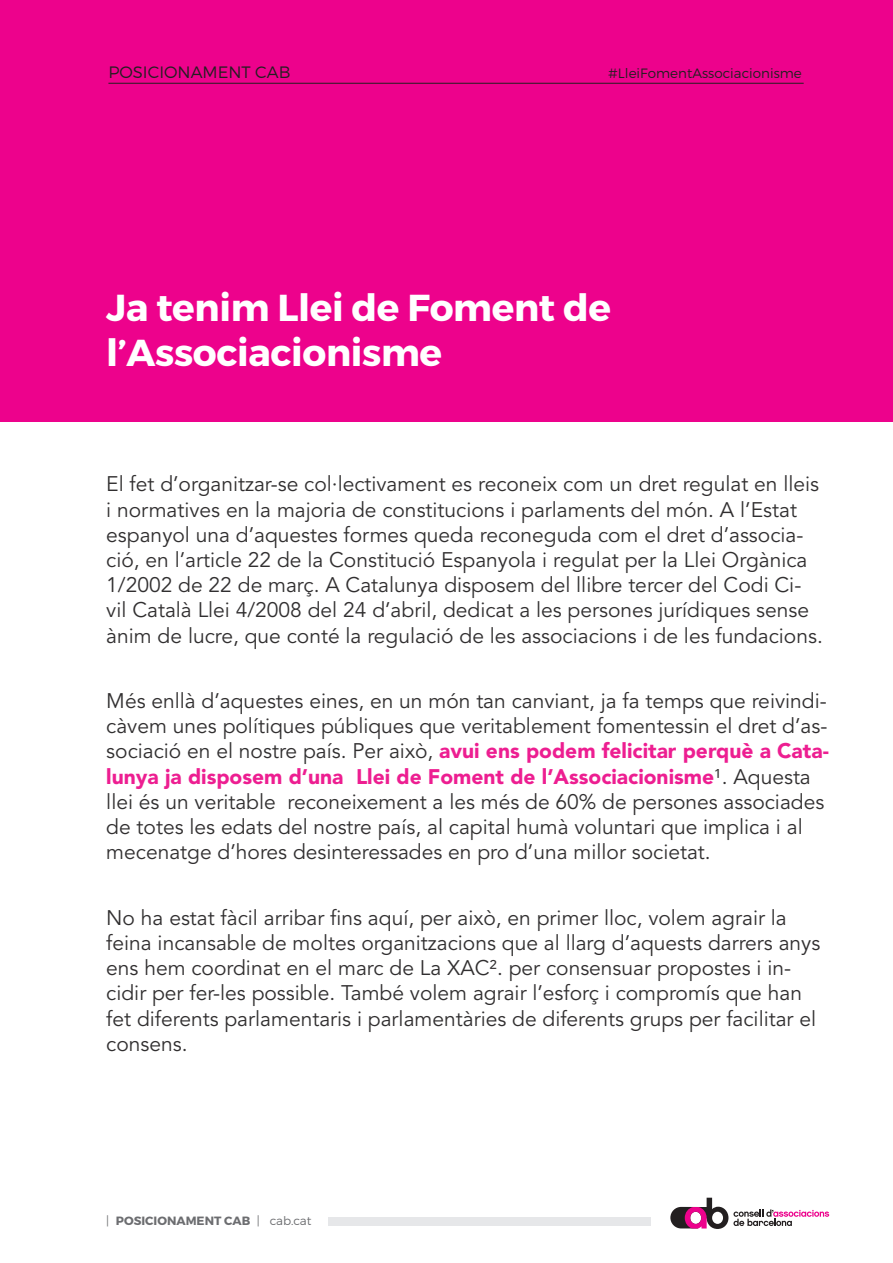
<style>
.page{position:relative;width:893px;height:1263px;background:#fff}
.page>*{position:absolute;margin:0;border:0;box-sizing:border-box;transform-origin:0 0}
.Titols_X{font:37.5px/45px "Trueno Bd";letter-spacing:-.01em;color:#fff}
.Cos_de_texte{font:21px/25.2px "Avenir LT Std";color:#312f30}
.Texte{font:16.5px "Trueno Lt";color:#231f20}
.Texte-2{font:13.5px "Trueno Lt";color:#231f20}
.t1{font:12px "Trueno Bd";color:#6c6d70}
.s1{font-weight:900;color:#ed1e91}
.s2{font-family:"Trueno Lt"}
</style>
<div class="page">
<div style="left:329px;top:1217px;width:322px;height:9px;background:#e6e7e9"></div>
<svg style="left:670px;top:1198px;width:159px;height:31px"></svg>
<div style="left:0;top:0;width:893px;height:422px;background:#ed028c"></div>
<hr style="left:108px;top:83px;width:696px;height:1px;background:#231f20">
<p class="Texte" style="left:108px;top:62px;width:184px">POSICIONAMENT CAB</p>
<p class="Texte-2" style="left:608px;top:65px;width:195px">#LleiFomentAssociacionisme</p>
<p class="Titols_X" style="left:106px;top:286px;width:506px">Ja tenim Llei de Foment de l’Associacionisme</p>
<p class="Cos_de_texte" style="left:106px;top:472px;width:718px">El fet d’organitzar-se col·lectivament es reconeix com un dret regulat en lleis i normatives en la majoria de constitucions i parlaments del món. A l’Estat espanyol una d’aquestes formes queda reconeguda com el dret d’associa&shy;ció, en l’article 22 de la Constitució Espanyola i regulat per la Llei Orgànica 1/2002 de 22 de març. A Catalunya disposem del llibre tercer del Codi Ci&shy;vil Català Llei 4/2008 del 24 d’abril, dedicat a les persones jurídiques sense ànim de lucre, que conté la regulació de les associacions i de les fundacions.</p>
<p class="Cos_de_texte" style="left:106px;top:689px;width:724px">Més enllà d’aquestes eines, en un món tan canviant, ja fa temps que reivindi&shy;càvem unes polítiques públiques que veritablement fomentessin el dret d’as&shy;sociació en el nostre país. Per això, <span class="s1">avui ens podem felicitar perquè a Cata&shy;lunya ja disposem d’una Llei de Foment de l’Associacionisme</span>¹. Aquesta llei és un veritable reconeixement a les més de 60% de persones associades de totes les edats del nostre país, al capital humà voluntari que implica i al mecenatge d’hores desinteressades en pro d’una millor societat.</p>
<p class="Cos_de_texte" style="left:106px;top:905px;width:716px">No ha estat fàcil arribar fins aquí, per això, en primer lloc, volem agrair la feina incansable de moltes organitzacions que al llarg d’aquests darrers anys ens hem coordinat en el marc de La XAC². per consensuar propostes i in&shy;cidir per fer-les possible. També volem agrair l’esforç i compromís que han fet diferents parlamentaris i parlamentàries de diferents grups per facilitar el consens.</p>
<p class="t1" style="left:106px;top:1213px;width:207px"><span class="s2">|</span> POSICIONAMENT CAB <span class="s2">| cab.cat</span></p>
</div>
